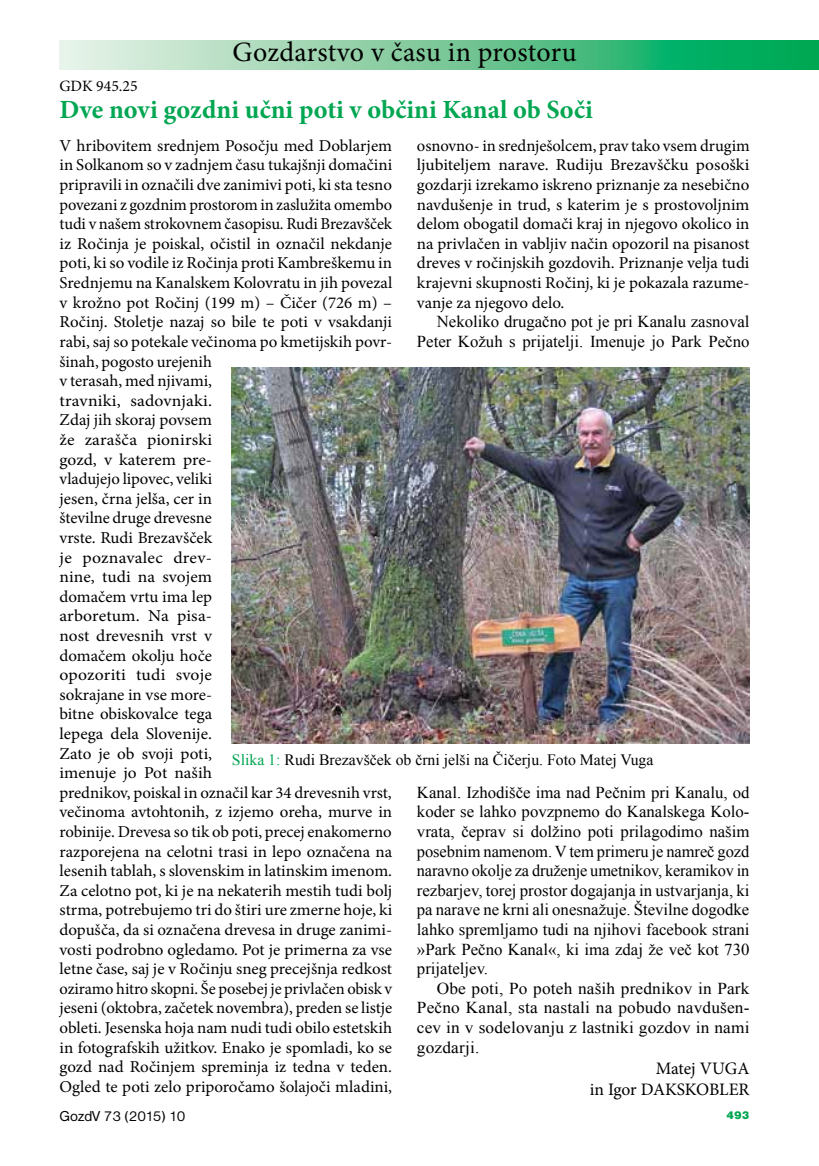
<style>
.page{position:relative;width:819px;height:1166px;background:#fff}
.page>*{position:absolute;margin:0;border:0;box-sizing:border-box;transform-origin:0 0}
.t1{font:28px "Minion Pro";letter-spacing:.005em;color:#000}
.t2{font:700 26.25px "Minion Pro";color:#00a651}
.t3{font:17.5px/21.3px "Minion Pro";letter-spacing:-.005em;color:#000;text-align:right}
.t4{font:16.62px/19.6px "Minion Pro";color:#000}
.t5{font:16.62px/19.6px "Times New Roman";color:#000;text-align:right}
.t6{font:16.62px/19.6px "Times New Roman";color:#000;text-align:justify;scale:1.04 1}
.t7{font:15.75px "Times New Roman";color:#000}
.t8{font:15.75px "Minion Pro";color:#000}
.t9{font:14.88px "Nimbus San DEE";color:#000}
.t10{font:11.38px "Nimbus San DEE Blac";color:#00a651}
.s1{color:#00a651}
</style>
<div class="page">
<svg style="left:60px;top:40px;width:759px;height:29px;background:#70c999"></svg>
<img style="left:232px;top:367px;width:517px;height:376px">
<p class="t8" style="left:59px;top:75px;width:80px">GDK 945.25</p>
<h1 class="t1" style="left:232px;top:34px;width:345px">Gozdarstvo v času in prostoru</h1>
<h2 class="t2" style="left:59px;top:91px;width:535px">Dve novi gozdni učni poti v občini Kanal ob Soči</h2>
<p class="t4" style="left:60px;top:136px;width:334px">V hribovitem srednjem Posočju med Doblarjem in Solkanom so v zadnjem času tukajšnji domačini pripravili in označili dve zanimivi poti, ki sta tesno povezani z gozdnim prostorom in zaslužita omembo tudi v našem strokovnem časopisu. Rudi Brezavšček iz Ročinja je poiskal, očistil in označil nekdanje poti, ki so vodile iz Ročinja proti Kambreškemu in Srednjemu na Kanalskem Kolovratu in jih povezal v krožno pot Ročinj (199 m) – Čičer (726 m) – Ročinj. Stoletje nazaj so bile te poti v vsakdanji rabi, saj so potekale večinoma po kmetijskih povr&shy;šinah, pogosto urejenih<br>v terasah, med njivami,<br>travniki, sadovnjaki.<br>Zdaj jih skoraj povsem<br>že zarašča pionirski<br>gozd, v katerem pre-<br>vladujejo lipovec, veliki<br>jesen, črna jelša, cer in<br>številne druge drevesne<br>vrste. Rudi Brezavšček<br>je poznavalec drev-<br>nine, tudi na svojem<br>domačem vrtu ima lep<br>arboretum. Na pisa-<br>nost drevesnih vrst v<br>domačem okolju hoče<br>opozoriti tudi svoje<br>sokrajane in vse more-<br>bitne obiskovalce tega<br>lepega dela Slovenije.<br>Zato je ob svoji poti,<br>imenuje jo Pot naših<br>prednikov, poiskal in označil kar 34 drevesnih vrst, večinoma avtohtonih, z izjemo oreha, murve in robinije. Drevesa so tik ob poti, precej enakomerno razporejena na celotni trasi in lepo označena na lesenih tablah, s slovenskim in latinskim imenom.<br>Za celotno pot, ki je na nekaterih mestih tudi bolj strma, potrebujemo tri do štiri ure zmerne hoje, ki dopušča, da si označena drevesa in druge zanimi&shy;vosti podrobno ogledamo. Pot je primerna za vse letne čase, saj je v Ročinju sneg precejšnja redkost oziramo hitro skopni. Še posebej je privlačen obisk v jeseni (oktobra, začetek novembra), preden se listje obleti. Jesenska hoja nam nudi tudi obilo estetskih in fotografskih užitkov. Enako je spomladi, ko se gozd nad Ročinjem spreminja iz tedna v teden.<br>Ogled te poti zelo priporočamo šolajoči mladini,</p>
<p class="t4" style="left:417px;top:136px;width:334px;text-align:justify">osnovno- in srednješolcem, prav tako vsem drugim ljubiteljem narave. Rudiju Brezavščku posoški gozdarji izrekamo iskreno priznanje za nesebično navdušenje in trud, s katerim je s prostovoljnim delom obogatil domači kraj in njegovo okolico in na privlačen in vabljiv način opozoril na pisanost dreves v ročinjskih gozdovih. Priznanje velja tudi krajevni skupnosti Ročinj, ki je pokazala razume&shy;vanje za njegovo delo.</p>
<p class="t5" style="left:417px;top:312px;width:334px">Nekoliko drugačno pot je pri Kanalu zasnoval<br>Peter Kožuh s prijatelji. Imenuje jo Park Pečno</p>
<p class="t7" style="left:232px;top:749px;width:423px"><span class="s1">Slika 1:</span> Rudi Brezavšček ob črni jelši na Čičerju. Foto Matej Vuga</p>
<p class="t5" style="left:417px;top:782px;width:334px;text-align:justify">Kanal. Izhodišče ima nad Pečnim pri Kanalu, od koder se lahko povzpnemo do Kanalskega Kolo&shy;vrata, čeprav si dolžino poti prilagodimo našim posebnim namenom. V tem primeru je namreč gozd naravno okolje za druženje umetnikov, keramikov in rezbarjev, torej prostor dogajanja in ustvarjanja, ki pa narave ne krni ali onesnažuje. Številne dogodke lahko spremljamo tudi na njihovi facebook strani »Park Pečno Kanal«, ki ima zdaj že več kot 730 prijateljev.</p>
<p class="t6" style="left:417px;top:978px;width:321px;text-indent:20px">Obe poti, Po poteh naših prednikov in Park Pečno Kanal, sta nastali na pobudo navdušen&shy;cev in v sodelovanju z lastniki gozdov in nami gozdarji.</p>
<p class="t3" style="left:589px;top:1058px;width:161px">Matej VUGA<br>in Igor DAKSKOBLER</p>
<p class="t9" style="left:60px;top:1108px;width:127px">GozdV 73 (2015) 10</p>
<p class="t10" style="left:726px;top:1108px;width:25px">493</p>
</div>
